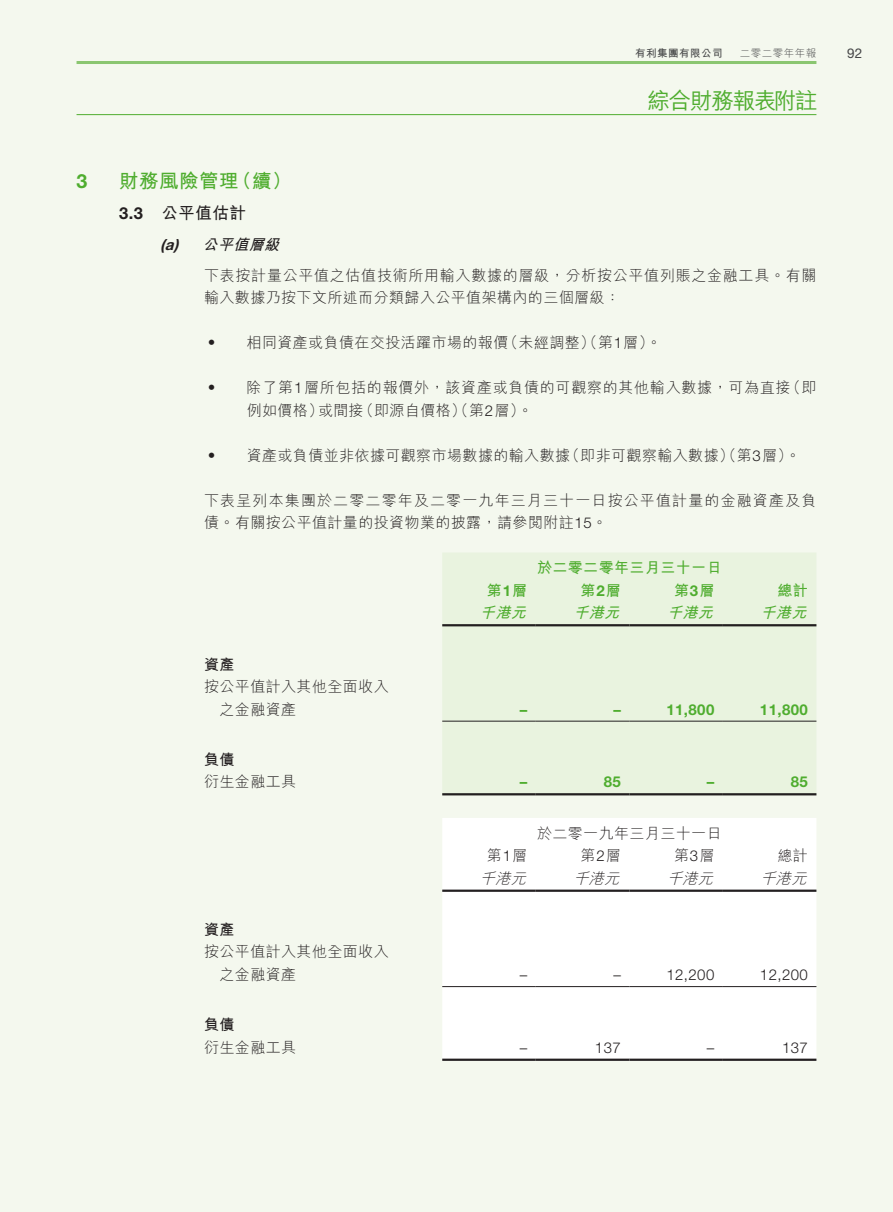
<style>
.page{position:relative;width:893px;height:1212px;background:#f4f8ee}
.page>*{position:absolute;margin:0;border:0;box-sizing:border-box;transform-origin:0 0}
.t1{font:500 22.5px "M Hei HK";letter-spacing:-.055em;color:#4fad2f}
.t2{font:700 19.5px "M Hei HK";letter-spacing:.03em;color:#4fad2f}
.t3{font:700 19.5px "Helvetica Neue LT Std";color:#4fad2f}
.t4{font:700 16.5px "M Hei HK";letter-spacing:.03em;color:#231f20}
.t5{font:700 16.5px "Helvetica Neue LT Std";color:#231f20}
.t6{font:300 15px "M Hei HK";letter-spacing:.03em;color:#231f20}
.t7{font:300 15px/22.5px "M Hei HK";letter-spacing:.05em;color:#231f20}
.t8{font:300 15px/22.5px "M Hei HK";letter-spacing:.075em;color:#231f20}
.t9{font:700 15px "M Hei HK";letter-spacing:.03em;color:#4fad2f}
.t10{font:300 15px "Helvetica Neue LT Std";letter-spacing:.03em;color:#231f20}
.t11{font:700 15px "Helvetica Neue LT Std";letter-spacing:.03em;color:#4fad2f}
.t12{font:italic 700 15px "M Hei HK";color:#4fad2f}
.t13{font:italic 300 15px "M Hei HK";color:#231f20}
.t14{font:700 15px "M Hei HK";letter-spacing:.03em;color:#231f20}
.t15{font:italic 700 15px "M Hei HK";color:#231f20}
.t16{font:italic 700 15px "Helvetica Neue LT Std";color:#231f20}
.t17{font:13.5px "Helvetica Neue LT Std";color:#454647}
.t18{font:700 10.5px "M Hei HK";letter-spacing:.05em;color:#454647}
.t19{font:300 10.5px "M Hei HK";letter-spacing:.05em;color:#454647}
.s1{font-family:"Helvetica Neue LT Std"}
</style>
<div class="page">
<hr style="left:77px;top:61px;width:739px;height:3px;background:#8ac670">
<hr style="left:77px;top:114px;width:739px;height:1px;background:#4fad2f">
<div style="left:442px;top:553px;width:374px;height:240px;background:#e9f3df"></div>
<div style="left:442px;top:818px;width:374px;height:240px;background:#fff"></div>
<hr style="left:442px;top:624px;width:94px;height:2px;background:#231f20">
<hr style="left:536px;top:624px;width:93px;height:2px;background:#231f20">
<hr style="left:629px;top:624px;width:94px;height:2px;background:#231f20">
<hr style="left:723px;top:624px;width:93px;height:2px;background:#231f20">
<hr style="left:442px;top:721px;width:94px;height:1px;background:#231f20">
<hr style="left:536px;top:721px;width:93px;height:1px;background:#231f20">
<hr style="left:629px;top:721px;width:94px;height:1px;background:#231f20">
<hr style="left:723px;top:721px;width:93px;height:1px;background:#231f20">
<hr style="left:442px;top:793px;width:94px;height:2px;background:#231f20">
<hr style="left:536px;top:793px;width:93px;height:2px;background:#231f20">
<hr style="left:629px;top:793px;width:94px;height:2px;background:#231f20">
<hr style="left:723px;top:793px;width:93px;height:2px;background:#231f20">
<hr style="left:442px;top:889px;width:94px;height:3px;background:#231f20">
<hr style="left:536px;top:889px;width:93px;height:3px;background:#231f20">
<hr style="left:629px;top:889px;width:94px;height:3px;background:#231f20">
<hr style="left:723px;top:889px;width:93px;height:3px;background:#231f20">
<hr style="left:442px;top:986px;width:94px;height:1px;background:#231f20">
<hr style="left:536px;top:986px;width:93px;height:1px;background:#231f20">
<hr style="left:629px;top:986px;width:94px;height:1px;background:#231f20">
<hr style="left:723px;top:986px;width:93px;height:1px;background:#231f20">
<hr style="left:442px;top:1058px;width:94px;height:3px;background:#231f20">
<hr style="left:536px;top:1058px;width:93px;height:3px;background:#231f20">
<hr style="left:629px;top:1058px;width:94px;height:3px;background:#231f20">
<hr style="left:723px;top:1058px;width:93px;height:3px;background:#231f20">
<h2 class="t3" style="left:77px;top:168px;width:12px">3</h2>
<h2 class="t2" style="left:119px;top:166px;width:121px">財務風險管理</h2>
<h2 class="t2" style="left:232px;top:166px;width:61px">（續(</h2>
<p class="t5" style="left:119px;top:202px;width:25px">3.3</p>
<p class="t4" style="left:162px;top:200px;width:86px">公平值估計</p>
<p class="t16" style="left:160px;top:235px;width:20px">a(</p>
<p class="t16" style="left:174px;top:235px;width:6px">)</p>
<p class="t15" style="left:203px;top:233px;width:83px">公平值層級</p>
<p class="t19" style="left:740px;top:48px;width:78px">二零二零年年報</p>
<p class="t18" style="left:635px;top:46px;width:89px">有利集團有限公司</p>
<h1 class="t1" style="left:647px;top:84px;width:172px">綜合財務報表附註</h1>
<p class="t7" style="left:204px;top:264px;width:614px">下表按計量公平值之估值技術所用輸入數據的層級，分析按公平值列賬之金融工具。有關輸入數據乃按下文所述而分類歸入公平值架構內的三個層級：</p>
<p class="t6" style="left:503px;top:335px;width:160px">（未經調整）（第<span class="s1">1</span>層。(</p>
<p class="t6" style="left:247px;top:335px;width:263px">相同資產或負債在交投活躍市場的報價</p>
<p class="t6" style="left:204px;top:335px;width:16px">‧</p>
<p class="t6" style="left:204px;top:380px;width:16px">‧</p>
<p class="t6" style="left:786px;top:380px;width:32px">（即</p>
<p class="t7" style="left:247px;top:376px;width:546px">除了第<span class="s1">1</span>層所包括的報價外，該資產或負債的可觀察的其他輸入數據，可為直接</p>
<p class="t6" style="left:247px;top:402px;width:78px">例如價格）</p>
<p class="t6" style="left:359px;top:402px;width:175px">（即源自價格）（第<span class="s1">2</span>層。(</p>
<p class="t6" style="left:318px;top:402px;width:47px">或間接</p>
<p class="t6" style="left:565px;top:447px;width:237px">（即非可觀察輸入數據）（第<span class="s1">3</span>層。(</p>
<p class="t6" style="left:247px;top:447px;width:325px">資產或負債並非依據可觀察市場數據的輸入數據</p>
<p class="t6" style="left:204px;top:447px;width:16px">‧</p>
<p class="t8" style="left:204px;top:489px;width:614px">下表呈列本集團於二零二零年及二零一九年三月三十一日按公平值計量的金融資產及負債。有關按公平值計量的投資物業的披露，請參閱附註<span class="s1">15</span>。</p>
<p class="t9" style="left:537px;top:557px;width:186px">於二零二零年三月三十一日</p>
<p class="t9" style="left:777px;top:579px;width:32px">總計</p>
<p class="t9" style="left:487px;top:579px;width:42px">第<span class="s1">1</span>層</p>
<p class="t9" style="left:580px;top:579px;width:42px">第<span class="s1">2</span>層</p>
<p class="t9" style="left:674px;top:579px;width:42px">第<span class="s1">3</span>層</p>
<p class="t14" style="left:204px;top:653px;width:32px">資產</p>
<p class="t6" style="left:204px;top:679px;width:186px">按公平值計入其他全面收入</p>
<p class="t6" style="left:220px;top:701px;width:78px">之金融資產</p>
<p class="t14" style="left:204px;top:748px;width:32px">負債</p>
<p class="t6" style="left:204px;top:774px;width:94px">衍生金融工具</p>
<p class="t14" style="left:204px;top:918px;width:32px">資產</p>
<p class="t6" style="left:204px;top:944px;width:186px">按公平值計入其他全面收入</p>
<p class="t6" style="left:220px;top:967px;width:78px">之金融資產</p>
<p class="t14" style="left:204px;top:1014px;width:32px">負債</p>
<p class="t6" style="left:204px;top:1039px;width:94px">衍生金融工具</p>
<p class="t12" style="left:480px;top:602px;width:52px">千港元</p>
<p class="t12" style="left:573px;top:602px;width:52px">千港元</p>
<p class="t12" style="left:667px;top:602px;width:52px">千港元</p>
<p class="t12" style="left:760px;top:602px;width:52px">千港元</p>
<p class="t11" style="left:520px;top:700px;width:9px">–</p>
<p class="t11" style="left:613px;top:700px;width:9px">–</p>
<p class="t11" style="left:666px;top:700px;width:49px">11,800</p>
<p class="t11" style="left:760px;top:700px;width:49px">11,800</p>
<p class="t11" style="left:520px;top:772px;width:9px">–</p>
<p class="t11" style="left:604px;top:772px;width:19px">85</p>
<p class="t11" style="left:707px;top:772px;width:9px">–</p>
<p class="t11" style="left:791px;top:772px;width:19px">85</p>
<p class="t6" style="left:537px;top:825px;width:186px">於二零一九年三月三十一日</p>
<p class="t6" style="left:487px;top:848px;width:42px">第<span class="s1">1</span>層</p>
<p class="t6" style="left:580px;top:848px;width:42px">第<span class="s1">2</span>層</p>
<p class="t6" style="left:674px;top:848px;width:42px">第<span class="s1">3</span>層</p>
<p class="t6" style="left:777px;top:848px;width:32px">總計</p>
<p class="t13" style="left:480px;top:870px;width:51px">千港元</p>
<p class="t13" style="left:573px;top:870px;width:51px">千港元</p>
<p class="t13" style="left:667px;top:870px;width:51px">千港元</p>
<p class="t13" style="left:760px;top:870px;width:51px">千港元</p>
<p class="t10" style="left:520px;top:965px;width:9px">–</p>
<p class="t10" style="left:613px;top:965px;width:9px">–</p>
<p class="t10" style="left:666px;top:965px;width:49px">12,200</p>
<p class="t10" style="left:760px;top:965px;width:49px">12,200</p>
<p class="t10" style="left:520px;top:1038px;width:9px">–</p>
<p class="t10" style="left:595px;top:1038px;width:27px">137</p>
<p class="t10" style="left:707px;top:1038px;width:9px">–</p>
<p class="t10" style="left:782px;top:1038px;width:27px">137</p>
<p class="t17" style="left:847px;top:45px;width:17px">92</p>
</div>
